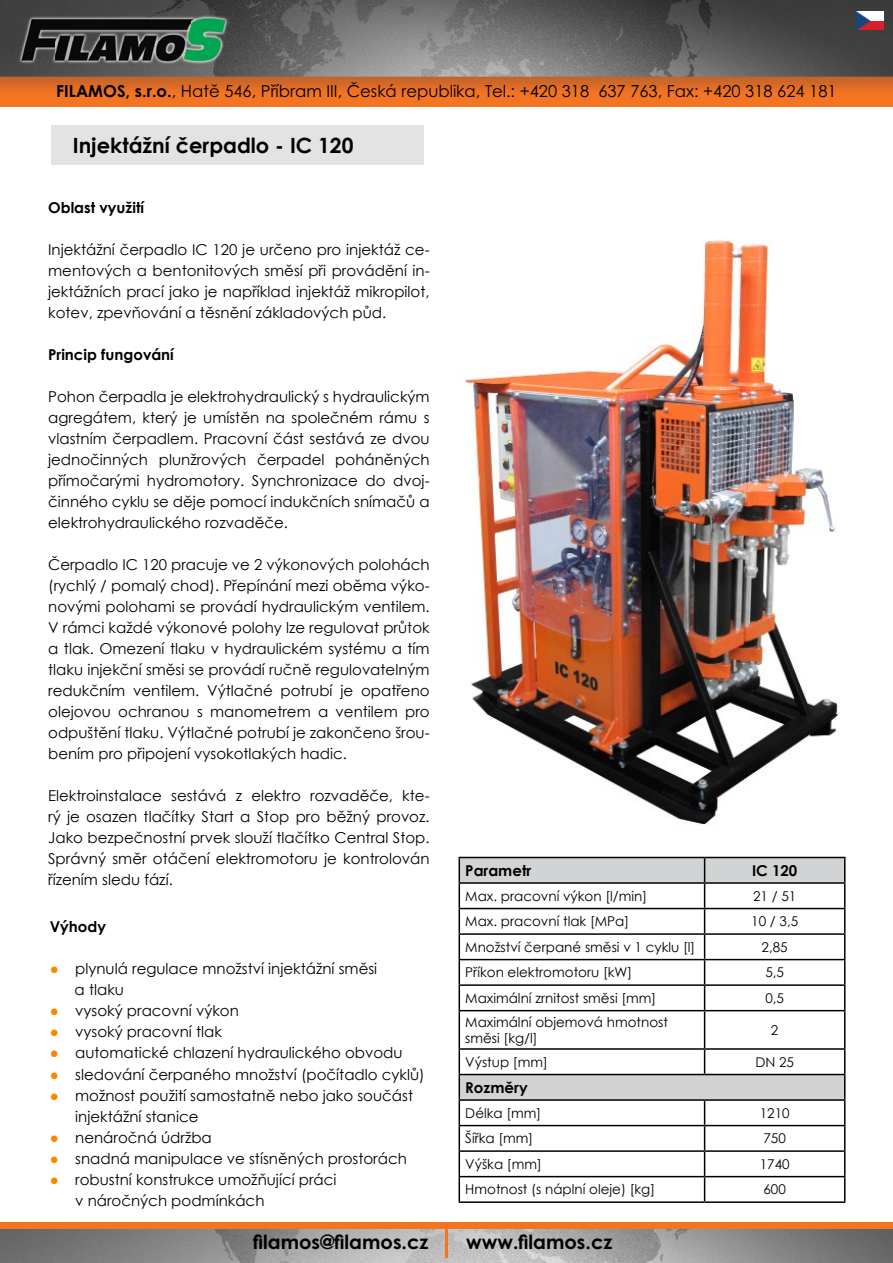
<style>
.page{position:relative;width:893px;height:1263px;background:#fff}
.page>*{position:absolute;margin:0;border:0;box-sizing:border-box;transform-origin:0 0}
.t1{font:700 21px "Century Gothic";color:#000}
.t2{font:700 19.5px "Century Gothic";color:#000}
.t3{font:16.5px "Century Gothic";color:#000}
.t4{font:15px/21px "Century Gothic";color:#000;text-align:justify}
.t5{font:700 15px "Century Gothic";color:#000}
.t6{font:13.5px/16.2px "Century Gothic";color:#000}
.s1{font-weight:700}
.s2{color:#ff8400}
</style>
<div class="page">
<img style="left:0;top:1228px;width:893px;height:35px">
<img style="left:0;top:0;width:893px;height:107px">
<svg style="left:446px;top:1228px;width:1px;height:29px"></svg>
<img style="left:857px;top:12px;width:27px;height:18px">
<img style="left:10px;top:12px;width:227px;height:59px">
<div style="left:0;top:1222px;width:893px;height:6px;background:#f47521"></div>
<svg style="left:460px;top:858px;width:384px;height:241px"></svg>
<hr style="left:459px;top:908px;width:246px;height:1px;background:#000">
<hr style="left:705px;top:908px;width:140px;height:1px;background:#000">
<hr style="left:459px;top:933px;width:246px;height:2px;background:#000">
<hr style="left:705px;top:933px;width:140px;height:2px;background:#000">
<hr style="left:459px;top:959px;width:246px;height:1px;background:#000">
<hr style="left:705px;top:959px;width:140px;height:1px;background:#000">
<hr style="left:459px;top:984px;width:246px;height:2px;background:#000">
<hr style="left:705px;top:984px;width:140px;height:2px;background:#000">
<hr style="left:459px;top:1010px;width:246px;height:1px;background:#000">
<hr style="left:459px;top:1011px;width:1px;height:37px;background:#000">
<hr style="left:705px;top:1010px;width:140px;height:1px;background:#000">
<hr style="left:704px;top:1011px;width:1px;height:37px;background:#000">
<hr style="left:844px;top:1011px;width:1px;height:37px;background:#000">
<hr style="left:459px;top:1048px;width:246px;height:2px;background:#000">
<hr style="left:705px;top:1048px;width:140px;height:2px;background:#000">
<svg style="left:704px;top:1050px;width:1px;height:24px"></svg>
<hr style="left:459px;top:1074px;width:246px;height:1px;background:#000">
<hr style="left:705px;top:1074px;width:140px;height:1px;background:#000">
<hr style="left:459px;top:1099px;width:246px;height:2px;background:#000">
<hr style="left:705px;top:1099px;width:140px;height:2px;background:#000">
<hr style="left:459px;top:1125px;width:246px;height:1px;background:#000">
<hr style="left:705px;top:1125px;width:140px;height:1px;background:#000">
<hr style="left:459px;top:1150px;width:246px;height:2px;background:#000">
<hr style="left:705px;top:1150px;width:140px;height:2px;background:#000">
<hr style="left:459px;top:1176px;width:246px;height:1px;background:#000">
<svg style="left:459px;top:1050px;width:1px;height:151px"></svg>
<hr style="left:705px;top:1176px;width:140px;height:1px;background:#000">
<svg style="left:704px;top:1101px;width:1px;height:100px"></svg>
<svg style="left:844px;top:1050px;width:1px;height:151px"></svg>
<hr style="left:459px;top:1201px;width:246px;height:2px;background:#000">
<hr style="left:705px;top:1201px;width:140px;height:2px;background:#000">
<hr style="left:459px;top:857px;width:246px;height:1px;background:#000">
<svg style="left:459px;top:858px;width:1px;height:152px"></svg>
<hr style="left:705px;top:857px;width:140px;height:1px;background:#000">
<svg style="left:704px;top:858px;width:1px;height:152px"></svg>
<svg style="left:844px;top:858px;width:1px;height:152px"></svg>
<hr style="left:459px;top:882px;width:246px;height:2px;background:#000">
<hr style="left:705px;top:882px;width:140px;height:2px;background:#000">
<img style="left:463px;top:240px;width:375px;height:585px">
<div style="left:52px;top:125px;width:372px;height:40px;background:#e3e3e3"></div>
<p class="t3" style="left:56px;top:80px;width:782px"><span class="s1">FILAMOS, s.r.o.</span>, Hatě 546, Příbram III, Česká republika, Tel.: +420 318 637 763, Fax: +420 318 624 181</p>
<h1 class="t1" style="left:73px;top:129px;width:282px">Injektážní čerpadlo - IC 120</h1>
<p class="t5" style="left:48px;top:196px;width:98px">Oblast využití</p>
<p class="t4" style="left:48px;top:238px;width:383px">Injektážní čerpadlo IC 120 je určeno pro injektáž ce&shy;mentových a bentonitových směsí při provádění in&shy;jektážních prací jako je například injektáž mikropilot, kotev, zpevňování a těsnění základových půd.</p>
<p class="t5" style="left:48px;top:343px;width:127px">Princip fungování</p>
<p class="t4" style="left:48px;top:385px;width:383px">Pohon čerpadla je elektrohydraulický s hydraulickým agregátem, který je umístěn na společném rámu s vlastním čerpadlem. Pracovní část sestává ze dvou jednočinných plunžrových čerpadel poháněných přímočarými hydromotory. Synchronizace do dvoj&shy;činného cyklu se děje pomocí indukčních snímačů a elektrohydraulického rozvaděče.</p>
<p class="t4" style="left:48px;top:553px;width:383px">Čerpadlo IC 120 pracuje ve 2 výkonových polohách (rychlý / pomalý chod). Přepínání mezi oběma výko&shy;novými polohami se provádí hydraulickým ventilem.<br>V rámci každé výkonové polohy lze regulovat průtok a tlak. Omezení tlaku v hydraulickém systému a tím tlaku injekční směsi se provádí ručně regulovatelným redukčním ventilem. Výtlačné potrubí je opatřeno olejovou ochranou s manometrem a ventilem pro odpuštění tlaku. Výtlačné potrubí je zakončeno šrou&shy;bením pro připojení vysokotlakých hadic.</p>
<p class="t4" style="left:48px;top:784px;width:383px">Elektroinstalace sestává z elektro rozvaděče, kte&shy;rý je osazen tlačítky Start a Stop pro běžný provoz.<br>Jako bezpečnostní prvek slouží tlačítko Central Stop.<br>Správný směr otáčení elektromotoru je kontrolován řízením sledu fází.</p>
<p class="t5" style="left:50px;top:916px;width:58px">Výhody</p>
<p class="t4" style="left:75px;top:958px;width:304px;text-indent:-25px"><span class="s2">●</span> plynulá regulace množství injektážní směsi a tlaku</p>
<p class="t4" style="left:50px;top:1000px;width:191px"><span class="s2">●</span> vysoký pracovní výkon</p>
<p class="t4" style="left:50px;top:1021px;width:174px"><span class="s2">●</span> vysoký pracovní tlak</p>
<p class="t4" style="left:50px;top:1042px;width:354px"><span class="s2">●</span> automatické chlazení hydraulického obvodu</p>
<p class="t4" style="left:50px;top:1063px;width:377px"><span class="s2">●</span> sledování čerpaného množství (počítadlo cyklů)</p>
<p class="t4" style="left:75px;top:1084px;width:339px;text-indent:-26px"><span class="s2">●</span> možnost použití samostatně nebo jako součást injektážní stanice</p>
<p class="t4" style="left:50px;top:1126px;width:164px"><span class="s2">●</span> nenáročná údržba</p>
<p class="t4" style="left:50px;top:1147px;width:359px"><span class="s2">●</span> snadná manipulace ve stísněných prostorách</p>
<p class="t4" style="left:75px;top:1168px;width:263px;text-indent:-26px"><span class="s2">●</span> robustní konstrukce umožňující práci v náročných podmínkách</p>
<p class="t5" style="left:465px;top:859px;width:67px">Parametr</p>
<p class="t5" style="left:752px;top:859px;width:47px">IC 120</p>
<p class="t6" style="left:465px;top:888px;width:183px">Max. pracovní výkon [l/min]</p>
<p class="t6" style="left:753px;top:888px;width:45px">21 / 51</p>
<p class="t6" style="left:465px;top:913px;width:165px">Max. pracovní tlak [MPa]</p>
<p class="t6" style="left:751px;top:913px;width:49px">10 / 3,5</p>
<p class="t6" style="left:465px;top:939px;width:232px">Množství čerpané směsi v 1 cyklu [l]</p>
<p class="t6" style="left:762px;top:939px;width:28px">2,85</p>
<p class="t6" style="left:465px;top:964px;width:169px">Příkon elektromotoru [kW]</p>
<p class="t6" style="left:765px;top:964px;width:20px">5,5</p>
<p class="t6" style="left:465px;top:990px;width:192px">Maximální zrnitost směsi [mm]</p>
<p class="t6" style="left:765px;top:990px;width:20px">0,5</p>
<p class="t6" style="left:465px;top:1013px;width:204px">Maximální objemová hmotnost směsi [kg/l]</p>
<p class="t6" style="left:771px;top:1022px;width:9px">2</p>
<p class="t6" style="left:465px;top:1054px;width:84px">Výstup [mm]</p>
<p class="t6" style="left:755px;top:1054px;width:40px">DN 25</p>
<p class="t5" style="left:465px;top:1076px;width:64px">Rozměry</p>
<p class="t6" style="left:465px;top:1105px;width:78px">Délka [mm]</p>
<p class="t6" style="left:760px;top:1105px;width:31px">1210</p>
<p class="t6" style="left:465px;top:1130px;width:70px">Šířka [mm]</p>
<p class="t6" style="left:763px;top:1130px;width:24px">750</p>
<p class="t6" style="left:465px;top:1156px;width:78px">Výška [mm]</p>
<p class="t6" style="left:760px;top:1156px;width:31px">1740</p>
<p class="t6" style="left:465px;top:1181px;width:191px">Hmotnost (s náplní oleje) [kg]</p>
<p class="t6" style="left:763px;top:1181px;width:24px">600</p>
<h2 class="t2" style="left:253px;top:1227px;width:177px">filamos@filamos.cz</h2>
<h2 class="t2" style="left:466px;top:1227px;width:148px">www.filamos.cz</h2>
</div>
